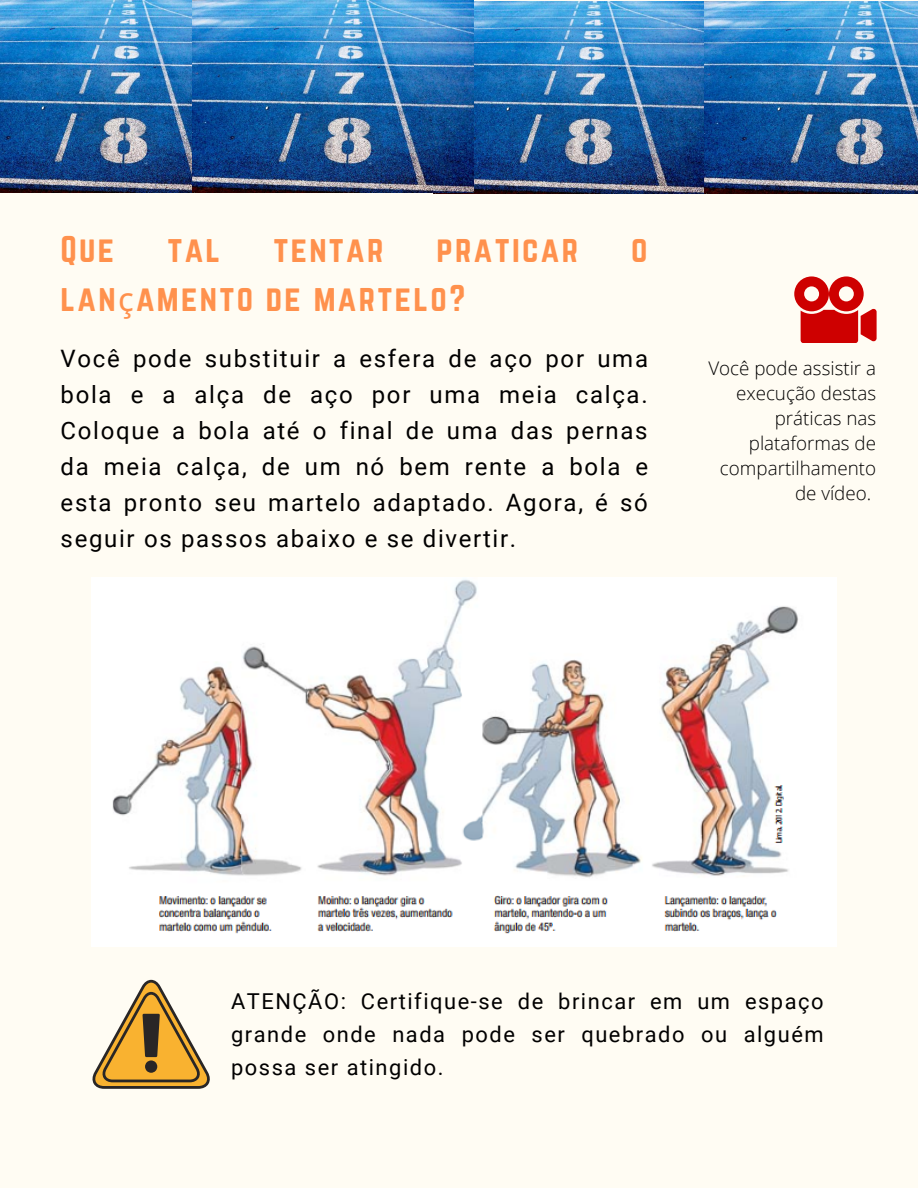
<style>
.page{position:relative;width:918px;height:1188px;background:#fffcf3}
.page>*{position:absolute;margin:0;border:0;box-sizing:border-box;transform-origin:0 0}
.t1{font:32.7px "Norwester";letter-spacing:.07em;color:#ff914d}
.t2{font:24px/36px "Roboto";letter-spacing:.07em;color:#000;text-align:justify}
.t3{font:21.9px/32.8px "Roboto";letter-spacing:.07em;color:#000;text-align:justify}
.t4{font:300 18.75px/25px "Open Sans";color:#000;text-align:right}
.s1{font-family:"Noto Sans"}
</style>
<div class="page">
<img style="left:0;top:0;width:192px;height:192px">
<img style="left:433px;top:1px;width:271px;height:193px">
<img style="left:192px;top:0;width:282px;height:192px">
<img style="left:92px;top:578px;width:745px;height:368px">
<svg style="left:92px;top:980px;width:118px;height:109px"></svg>
<svg style="left:794px;top:276px;width:82px;height:67px"></svg>
<img style="left:704px;top:1px;width:214px;height:193px">
<h1 class="t1" style="left:61px;top:233px;width:55px">QUE</h1>
<h1 class="t1" style="left:167px;top:233px;width:54px">TAL</h1>
<h1 class="t1" style="left:273px;top:233px;width:112px">TENTAR</h1>
<h1 class="t1" style="left:437px;top:233px;width:143px">PRATICAR</h1>
<h1 class="t1" style="left:631px;top:233px;width:18px">O</h1>
<h1 class="t1" style="left:61px;top:282px;width:406px">LAN<span class="s1">ç</span>AMENTO DE MARTELO?</h1>
<p class="t2" style="left:61px;top:341px;width:589px">Você pode substituir a esfera de aço por uma bola e a alça de aço por uma meia calça.<br>Coloque a bola até o final de uma das pernas da meia calça, de um nó bem rente a bola e esta pronto seu martelo adaptado. Agora, é só seguir os passos abaixo e se divertir.</p>
<p class="t4" style="left:708px;top:355px;width:169px">Você pode assistir a execução destas práticas nas plataformas de compartilhamento de vídeo.</p>
<p class="t3" style="left:231px;top:985px;width:594px">ATENÇÃO: Certifique-se de brincar em um espaço grande onde nada pode ser quebrado ou alguém possa ser atingido.</p>
</div>
